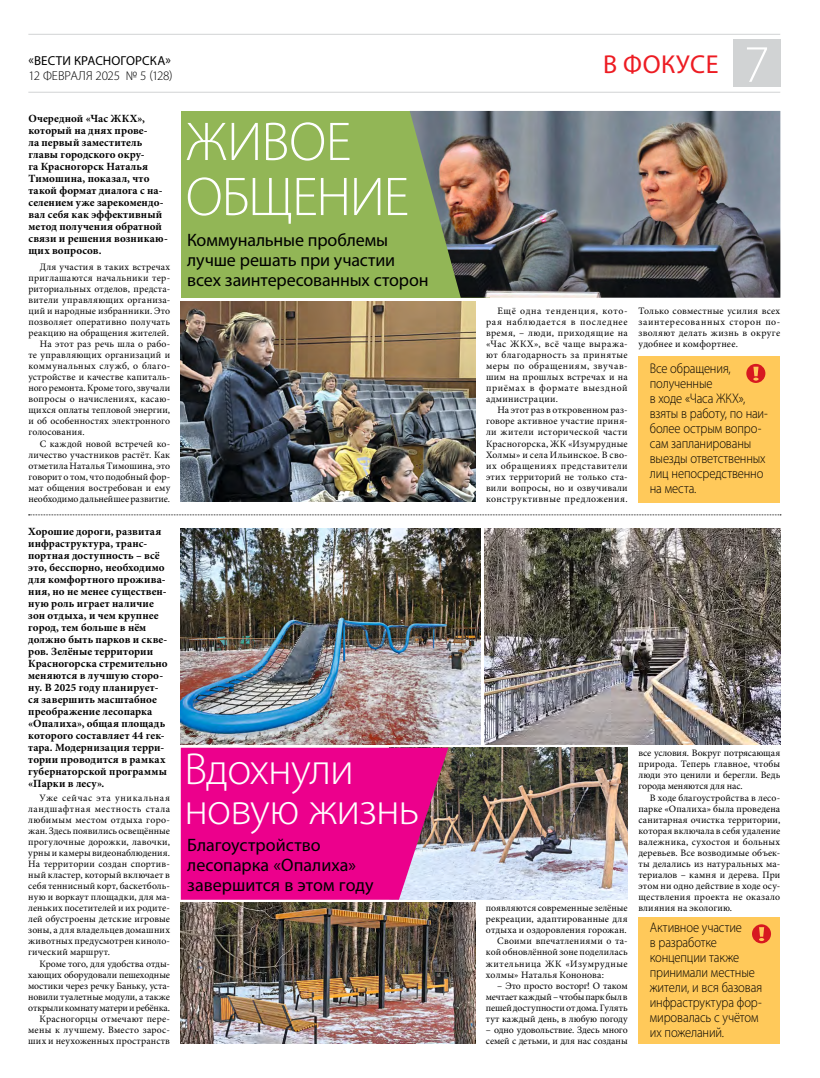
<style>
.page{position:relative;width:820px;height:1078px;background:#fff}
.page>*{position:absolute;margin:0;border:0;box-sizing:border-box;transform-origin:0 0}
.t1{font:300 55px/55px "Myriad Pro";letter-spacing:-.02em;color:#fff}
.t2{font:300 53px "Myriad Pro";color:#fff}
.t3{font:300 45px/40px "Myriad Pro";letter-spacing:-.025em;color:#fff}
.t4{font:26px "Myriad Pro";letter-spacing:.02em;color:#ed1c23}
.t5{font:18px/20px "Myriad Pro";letter-spacing:-.005em;color:#000}
.t6{font:300 14px/15px "Myriad Pro";letter-spacing:-.01em;color:#000;scale:.9 1}
.t7{font:300 13px "Myriad Pro";letter-spacing:-.02em;color:#000}
.t8{font:13px "Myriad Pro";letter-spacing:.01em;color:#000}
.t9{font:700 11px/12px "Minion Pro";letter-spacing:.015em;color:#000}
.t10{font:9.8px/11.1px "Minion Pro";letter-spacing:.015em;color:#000;text-align:justify}
.t11{font:9.8px "Minion Pro";letter-spacing:-.005em;color:#000}
.t12{font:9.8px/11.1px "Minion Pro";letter-spacing:-.01em;color:#000}
.t13{font:9.8px "Minion Pro";letter-spacing:.04em;color:#000}
.t14{font:9.8px "Minion Pro";letter-spacing:.05em;color:#000}
</style>
<div class="page">
<hr style="left:28px;top:92px;width:752px;height:1px;background:#d1d3d4">
<hr style="left:28px;top:34px;width:752px;height:1px;background:#d1d3d4">
<div style="left:732px;top:40px;width:48px;height:47px;background:#d1d3d4"></div>
<div style="left:638px;top:916px;width:142px;height:127px;background:#ffc95a"></div>
<img style="left:448px;top:747px;width:179px;height:152px">
<img style="left:484px;top:528px;width:296px;height:216px">
<svg style="left:181px;top:747px;width:267px;height:152px;background:#e61090"></svg>
<div style="left:638px;top:356px;width:142px;height:146px;background:#ffc95a"></div>
<div style="left:181px;top:111px;width:308px;height:186px;background:#92b656"></div>
<img style="left:181px;top:301px;width:294px;height:200px">
<img style="left:410px;top:111px;width:370px;height:186px">
<svg style="left:746px;top:364px;width:19px;height:19px"></svg>
<svg style="left:29px;top:514px;width:751px;height:1px"></svg>
<img style="left:181px;top:528px;width:299px;height:216px">
<img style="left:181px;top:902px;width:294px;height:141px">
<svg style="left:752px;top:924px;width:18px;height:19px"></svg>
<h3 class="t8" style="left:29px;top:53px;width:144px">«ВЕСТИ КРАСНОГОРСКА»</h3>
<h3 class="t7" style="left:28px;top:68px;width:146px">12 ФЕВРАЛЯ 2025 № 5 (128)</h3>
<p class="t9" style="left:28px;top:112px;width:141px">Очередной «Час ЖКХ», который на днях прове-<br>ла первый заместитель главы городского окру-<br>га Красногорск Наталья<br>Тимошина, показал, что такой формат диалога с на&shy;селением уже зарекомендо&shy;вал себя как эффективный метод получения обратной связи и решения возникаю&shy;щих вопросов.</p>
<p class="t10" style="left:40px;top:261px;width:132px">Для участия в таких встречах</p>
<p class="t10" style="left:28px;top:272px;width:143px">приглашаются начальники тер-</p>
<p class="t10" style="left:28px;top:283px;width:143px">риториальных отделов, предста-</p>
<p class="t10" style="left:28px;top:294px;width:143px">вители управляющих организа-</p>
<p class="t10" style="left:28px;top:305px;width:143px">ций и народные избранники. Это</p>
<p class="t10" style="left:28px;top:316px;width:143px">позволяет оперативно получать</p>
<p class="t10" style="left:28px;top:327px;width:142px">реакцию на обращения жителей.</p>
<p class="t10" style="left:40px;top:338px;width:132px">На этот раз речь шла о рабо-</p>
<p class="t10" style="left:28px;top:349px;width:143px">те управляющих организаций и</p>
<p class="t13" style="left:28px;top:359px;width:143px">коммунальных служб, о благо-</p>
<p class="t10" style="left:28px;top:371px;width:143px">устройстве и качестве капиталь-</p>
<p class="t11" style="left:28px;top:381px;width:143px">ного ремонта. Кроме того, звучали</p>
<p class="t10" style="left:28px;top:393px;width:143px">вопросы о начислениях, касаю-</p>
<p class="t10" style="left:28px;top:404px;width:143px">щихся оплаты тепловой энергии,</p>
<p class="t10" style="left:28px;top:415px;width:143px">и об особенностях электронного</p>
<p class="t10" style="left:28px;top:426px;width:58px">голосования.</p>
<p class="t10" style="left:40px;top:438px;width:132px">С каждой новой встречей ко-</p>
<p class="t10" style="left:28px;top:449px;width:143px">личество участников растёт. Как</p>
<p class="t10" style="left:28px;top:460px;width:143px">отметила Наталья Тимошина, это</p>
<p class="t10" style="left:28px;top:471px;width:143px">говорит о том, что подобный фор-</p>
<p class="t10" style="left:28px;top:482px;width:143px">мат общения востребован и ему</p>
<p class="t11" style="left:28px;top:492px;width:143px">необходимо дальнейшее развитие.</p>
<p class="t9" style="left:28px;top:525px;width:141px">Хорошие дороги, развитая инфраструктура, транс&shy;портная доступность – всё это, бесспорно, необходимо для комфортного прожива&shy;ния, но не менее существен&shy;ную роль играет наличие зон отдыха, и чем крупнее город, тем больше в нём должно быть парков и скве&shy;ров. Зелёные территории<br>Красногорска стремительно меняются в лучшую сторо&shy;ну. В 2025 году планирует&shy;ся завершить масштабное преображение лесопарка «Опалиха», общая площадь которого составляет 44 гек&shy;тара. Модернизация терри&shy;тории проводится в рамках губернаторской программы «Парки в лесу».</p>
<p class="t10" style="left:28px;top:791px;width:143px;text-indent:11px">Уже сейчас эта уникальная ландшафтная местность стала любимым местом отдыха горо&shy;жан. Здесь появились освещённые прогулочные дорожки, лавочки, урны и камеры видеонаблюдения.<br>На территории создан спортив&shy;ный кластер, который включает в себя теннисный корт, баскетболь&shy;ную и воркаут площадки, для ма&shy;леньких посетителей и их родите&shy;лей обустроены детские игровые зоны, а для владельцев домашних животных предусмотрен киноло&shy;гический маршрут.</p>
<p class="t10" style="left:28px;top:957px;width:143px;text-align:right">Кроме того, для удобства отды&shy;хающих оборудовали пешеходные мостики через речку Баньку, уста&shy;новили туалетные модули, а также открыли комнату матери и ребёнка.<br>Красногорцы отмечают пере&shy;мены к лучшему. Вместо зарос&shy;ших и неухоженных пространств</p>
<h1 class="t1" style="left:186px;top:114px;width:225px">ЖИВОЕ<br>ОБЩЕНИЕ</h1>
<h3 class="t5" style="left:187px;top:230px;width:243px">Коммунальные проблемы лучше решать при участии всех заинтересованных сторон</h3>
<h3 class="t3" style="left:184px;top:748px;width:236px">Вдохнули новую жизнь</h3>
<h3 class="t5" style="left:187px;top:834px;width:188px">Благоустройство лесопарка «Опалиха» завершится в этом году</h3>
<h3 class="t4" style="left:603px;top:48px;width:117px">В ФОКУСЕ</h3>
<h2 class="t2" style="left:743px;top:32px;width:27px">7</h2>
<p class="t10" style="left:486px;top:305px;width:143px;text-indent:11px">Ещё одна тенденция, кото&shy;рая наблюдается в последнее время, – люди, приходящие на «Час ЖКХ», всё чаще выража&shy;ют благодарность за принятые меры по обращениям, звучав&shy;шим на прошлых встречах и на приёмах в формате выездной администрации.</p>
<p class="t10" style="left:486px;top:404px;width:143px;text-indent:11px">На этот раз в откровенном раз&shy;говоре активное участие приня&shy;ли жители исторической части Красногорска, ЖК «Изумрудные Холмы» и села Ильинское. В сво&shy;их обращениях представители этих территорий не только ста&shy;вили вопросы, но и озвучивали конструктивные предложения.</p>
<p class="t10" style="left:638px;top:305px;width:143px">Только совместные усилия всех заинтересованных сторон по&shy;зволяют делать жизнь в округе удобнее и комфортнее.</p>
<h3 class="t6" style="left:649px;top:361px;width:133px">Все обращения, полученные<br>в ходе «Часа ЖКХ», взяты в работу, по наи&shy;более острым вопро&shy;сам запланированы выезды ответственных лиц непосредственно на места.</h3>
<p class="t11" style="left:485px;top:901px;width:143px">появляются современные зелёные</p>
<p class="t10" style="left:485px;top:913px;width:143px">рекреации, адаптированные для</p>
<p class="t10" style="left:485px;top:924px;width:142px">отдыха и оздоровления горожан.</p>
<p class="t10" style="left:497px;top:935px;width:132px">Своими впечатлениями о та-</p>
<p class="t11" style="left:485px;top:945px;width:143px">кой обновлённой зоне поделилась</p>
<p class="t14" style="left:485px;top:956px;width:143px">жительница ЖК «Изумрудные</p>
<p class="t10" style="left:485px;top:968px;width:120px">холмы» Наталья Кононова:</p>
<p class="t10" style="left:485px;top:979px;width:143px;text-indent:11px">– Это просто восторг! О таком мечтает каждый – чтобы парк был в пешей доступности от дома. Гулять тут каждый день, в любую погоду</p>
<p class="t12" style="left:485px;top:1023px;width:143px">– одно удовольствие. Здесь много семей с детьми, и для нас созданы</p>
<p class="t10" style="left:638px;top:747px;width:143px">все условия. Вокруг потрясающая природа. Теперь главное, чтобы люди это ценили и берегли. Ведь города меняются для нас.</p>
<p class="t10" style="left:638px;top:791px;width:143px;text-indent:11px">В ходе благоустройства в лесо&shy;парке «Опалиха» была проведена санитарная очистка территории, которая включала в себя удаление валежника, сухостоя и больных деревьев. Все возводимые объек&shy;ты делались из натуральных ма&shy;териалов – камня и дерева. При этом ни одно действие в ходе осу&shy;ществления проекта не оказало влияния на экологию.</p>
<h3 class="t6" style="left:649px;top:919px;width:126px">Активное участие<br>в разработке концепции также принимали местные жители, и вся базовая инфраструктура фор&shy;мировалась с учётом их пожеланий.</h3>
</div>
